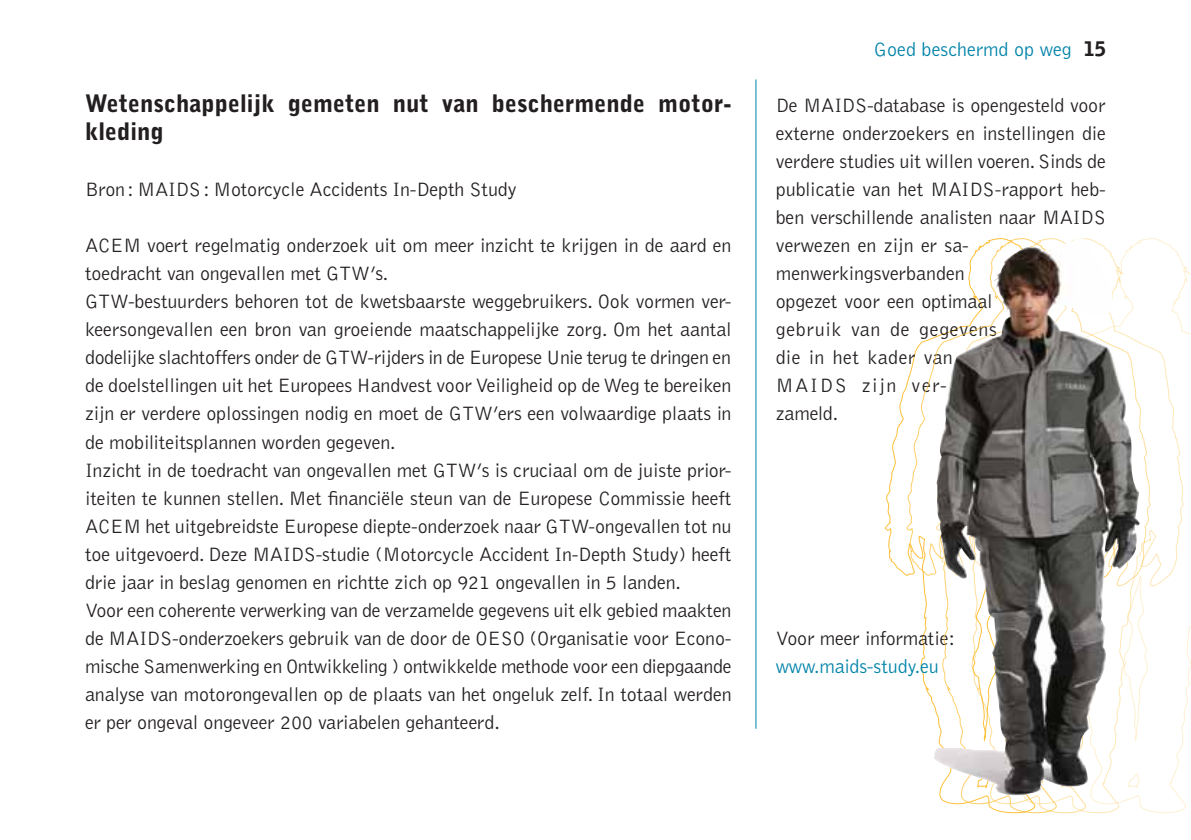
<style>
.page{position:relative;width:1191px;height:840px;background:#fff}
.page>*{position:absolute;margin:0;border:0;box-sizing:border-box;transform-origin:0 0}
.t1{font:900 24px/28px "Bell Gothic Std";color:#231f20}
.t2{font:300 20px/28px "Bell Gothic Std";letter-spacing:-.01em;color:#231f20}
.t3{font:300 20px "Bell Gothic Std";color:#0083a9}
.s1{font-weight:900;color:#231f20}
</style>
<div class="page">
<hr style="left:755px;top:79px;width:1px;height:649px;background:#0083a9">
<svg style="left:905px;top:337px;width:29px;height:369px"></svg>
<svg style="left:1035px;top:238px;width:156px;height:575px"></svg>
<img style="left:934px;top:238px;width:206px;height:556px">
<p class="t1" style="left:85px;top:90px;width:648px">Wetenschappelijk gemeten nut van beschermende motor&shy;kleding</p>
<p class="t2" style="left:85px;top:176px;width:433px">Bron: MAIDS: Motorcycle Accidents In-Depth Study</p>
<p class="t2" style="left:85px;top:232px;width:648px">ACEM voert regelmatig onderzoek uit om meer inzicht te krijgen in de aard en toedracht van ongevallen met GTW’s.<br>GTW-bestuurders behoren tot de kwetsbaarste weggebruikers. Ook vormen ver&shy;keersongevallen een bron van groeiende maatschappelijke zorg. Om het aantal dodelijke slachtoffers onder de GTW-rijders in de Europese Unie terug te dringen en de doelstellingen uit het Europees Handvest voor Veiligheid op de Weg te bereiken zijn er verdere oplossingen nodig en moet de GTW’ers een volwaardige plaats in de mobiliteitsplannen worden gegeven.<br>Inzicht in de toedracht van ongevallen met GTW’s is cruciaal om de juiste prior&shy;iteiten te kunnen stellen. Met financiële steun van de Europese Commissie heeft ACEM het uitgebreidste Europese diepte-onderzoek naar GTW-ongevallen tot nu toe uitgevoerd. Deze MAIDS-studie (Motorcycle Accident In-Depth Study) heeft drie jaar in beslag genomen en richtte zich op 921 ongevallen in 5 landen.<br>Voor een coherente verwerking van de verzamelde gegevens uit elk gebied maakten de MAIDS-onderzoekers gebruik van de door de OESO (Organisatie voor Econo&shy;mische Samenwerking en Ontwikkeling ) ontwikkelde methode voor een diepgaande analyse van motorongevallen op de plaats van het ongeluk zelf. In totaal werden er per ongeval ongeveer 200 variabelen gehanteerd.</p>
<p class="t3" style="left:874px;top:39px;width:233px">Goed beschermd op weg <span class="s1">15</span></p>
<p class="t2" style="left:776px;top:92px;width:332px">De MAIDS-database is opengesteld voor externe onderzoekers en instellingen die verdere studies uit willen voeren. Sinds de publicatie van het MAIDS-rapport heb&shy;ben verschillende analisten naar MAIDS verwezen en zijn er sa&shy;menwerkingsverbanden<br>opgezet voor een optimaal<br>gebruik van de gegevens<br>die in het kader van<br>MAIDS zijn ver-<br>zameld.</p>
<p class="t2" style="left:776px;top:624px;width:181px">Voor meer informatie:</p>
<p class="t3" style="left:776px;top:655px;width:164px">www.maids-study.eu</p>
</div>
